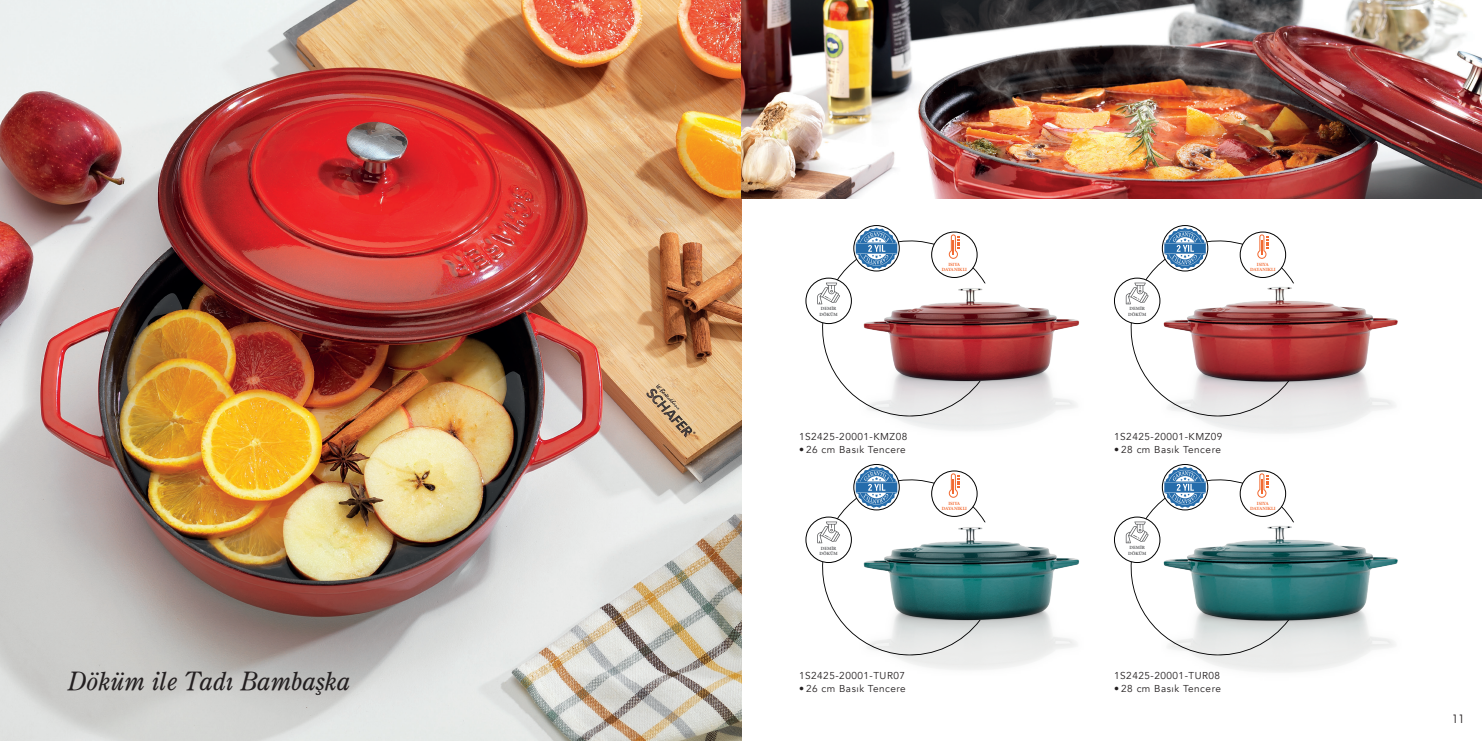
<style>
.page{position:relative;width:1482px;height:741px;background:#fff}
.page>*{position:absolute;margin:0;border:0;box-sizing:border-box;transform-origin:0 0}
.t1{font:italic 25px "TR Centurion Old";color:#231f20}
.t2{font:11.25px "Avant Gar Turk";color:#231f20}
.t3{font:10px "Avenir";letter-spacing:.05em;color:#231f20}
.t4{font:700 4.75px/5.8px "Minion Pro";color:#f26a32;text-align:center}
.t5{font:700 4.75px/5.8px "Minion Pro";color:#57585a}
</style>
<div class="page">
<img style="left:0;top:0;width:741px;height:741px">
<img style="left:741px;top:0;width:740px;height:198px">
<img style="left:1178px;top:464px;width:220px;height:209px">
<img style="left:867px;top:464px;width:213px;height:206px">
<img style="left:840px;top:195px;width:258px;height:236px">
<img style="left:1149px;top:195px;width:258px;height:239px">
<svg style="left:1114px;top:517px;width:45px;height:45px"></svg>
<svg style="left:805px;top:517px;width:46px;height:45px"></svg>
<svg style="left:805px;top:278px;width:46px;height:45px"></svg>
<svg style="left:1114px;top:278px;width:45px;height:45px"></svg>
<svg style="left:817px;top:228px;width:168px;height:190px"></svg>
<svg style="left:1125px;top:228px;width:168px;height:190px"></svg>
<svg style="left:1125px;top:466px;width:168px;height:191px"></svg>
<svg style="left:817px;top:466px;width:168px;height:191px"></svg>
<h1 class="t1" style="left:68px;top:665px;width:284px">Döküm ile Tadı Bambaşka</h1>
<p class="t4" style="left:941px;top:261px;width:27px">ISIYA<br>DAYANIKLI</p>
<p class="t4" style="left:1249px;top:261px;width:27px">ISIYA<br>DAYANIKLI</p>
<p class="t5" style="left:819px;top:306px;width:20px">DEMİR<br>DÖKÜM</p>
<p class="t5" style="left:1127px;top:306px;width:20px">DEMİR<br>DÖKÜM</p>
<p class="t3" style="left:799px;top:430px;width:110px">1S2425-20001-KMZ08</p>
<p class="t3" style="left:1113px;top:430px;width:110px">1S2425-20001-KMZ09</p>
<p class="t3" style="left:799px;top:443px;width:108px">• 26 cm Basık Tencere</p>
<p class="t3" style="left:1113px;top:443px;width:108px">• 28 cm Basık Tencere</p>
<p class="t4" style="left:941px;top:500px;width:27px">ISIYA<br>DAYANIKLI</p>
<p class="t4" style="left:1249px;top:500px;width:27px">ISIYA<br>DAYANIKLI</p>
<p class="t5" style="left:819px;top:545px;width:20px">DEMİR<br>DÖKÜM</p>
<p class="t5" style="left:1127px;top:544px;width:20px">DEMİR<br>DÖKÜM</p>
<p class="t3" style="left:799px;top:669px;width:107px">1S2425-20001-TUR07</p>
<p class="t3" style="left:1113px;top:669px;width:107px">1S2425-20001-TUR08</p>
<p class="t3" style="left:799px;top:683px;width:108px">• 26 cm Basık Tencere</p>
<p class="t3" style="left:1113px;top:683px;width:108px">• 28 cm Basık Tencere</p>
<p class="t2" style="left:1451px;top:712px;width:14px">11</p>
</div>
